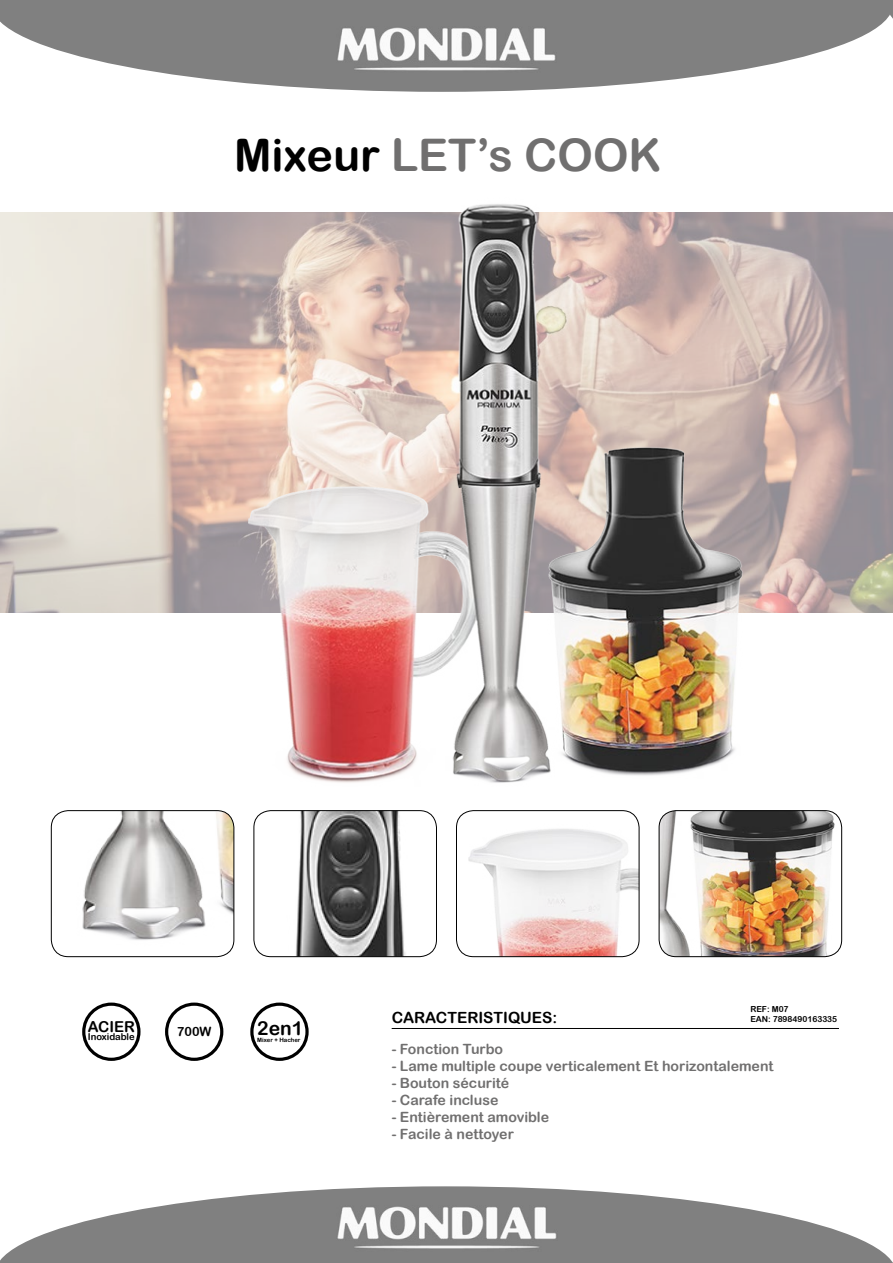
<style>
.page{position:relative;width:893px;height:1263px;background:#fff}
.page>*{position:absolute;margin:0;border:0;box-sizing:border-box;transform-origin:0 0}
.t1{font:44.85px "Arial Rounded MT Bold";color:#706f6f}
.t2{font:19.35px "Arial Rounded MT Bold";color:#000}
.t3{font:15.45px "Arial Rounded MT Bold";color:#000}
.t4{font:15px "Arial Rounded MT Bold";color:#000}
.t5{font:14.1px "Arial Rounded MT Bold";color:#706f6f}
.t6{font:12.75px "Arial Rounded MT Bold";color:#000}
.t7{font:9.45px "Arial Rounded MT Bold";color:#000}
.t8{font:8.4px "Arial Rounded MT Bold";color:#000}
.t9{font:6px "Arial Rounded MT Bold";color:#000}
.s1{color:#000}
</style>
<div class="page">
<img style="left:51px;top:811px;width:183px;height:146px">
<div style="left:51px;top:810px;width:183px;height:147px;border:1px solid #000;border-radius:17px"></div>
<img style="left:659px;top:811px;width:178px;height:146px">
<div style="left:659px;top:810px;width:183px;height:147px;border:1px solid #000;border-radius:17px"></div>
<img style="left:254px;top:811px;width:182px;height:146px">
<div style="left:254px;top:810px;width:183px;height:147px;border:1px solid #000;border-radius:17px"></div>
<img style="left:468px;top:811px;width:171px;height:146px">
<div style="left:456px;top:810px;width:183px;height:147px;border:1px solid #000;border-radius:17px"></div>
<svg style="left:0;top:1186px;width:890px;height:77px;fill:#808080"></svg>
<svg style="left:0;top:0;width:887px;height:92px;fill:#808080"></svg>
<img style="left:337px;top:1205px;width:220px;height:46px">
<img style="left:336px;top:27px;width:221px;height:46px">
<hr style="left:392px;top:1028px;width:447px;height:1px;background:#000">
<img style="left:0;top:213px;width:893px;height:399px">
<svg style="left:887px;top:0;width:6px;height:19px"></svg>
<div style="left:165px;top:1002px;width:58px;height:59px;border:3px solid #000;border-radius:50%"></div>
<div style="left:250px;top:1002px;width:59px;height:59px;border:3px solid #000;border-radius:50%"></div>
<div style="left:82px;top:1002px;width:59px;height:59px;border:3px solid #000;border-radius:50%"></div>
<img style="left:248px;top:204px;width:498px;height:579px">
<h1 class="t1" style="left:234px;top:128px;width:429px"><span class="s1">Mixeur</span> LET’s COOK</h1>
<p class="t4" style="left:88px;top:1018px;width:49px">ACIER</p>
<p class="t6" style="left:177px;top:1024px;width:36px">700W</p>
<p class="t7" style="left:88px;top:1031px;width:48px">Inoxidable</p>
<h2 class="t2" style="left:257px;top:1017px;width:48px">2en1</h2>
<p class="t9" style="left:257px;top:1037px;width:45px">Mixer + Hacher</p>
<p class="t8" style="left:750px;top:1003px;width:40px">REF: M07</p>
<p class="t3" style="left:392px;top:1008px;width:167px">CARACTERISTIQUES:</p>
<p class="t8" style="left:750px;top:1013px;width:88px">EAN: 7898490163335</p>
<p class="t5" style="left:392px;top:1040px;width:113px">- Fonction Turbo</p>
<p class="t5" style="left:392px;top:1057px;width:383px">- Lame multiple coupe verticalement Et horizontalement</p>
<p class="t5" style="left:392px;top:1074px;width:119px">- Bouton sécurité</p>
<p class="t5" style="left:392px;top:1091px;width:108px">- Carafe incluse</p>
<p class="t5" style="left:392px;top:1108px;width:159px">- Entièrement amovible</p>
<p class="t5" style="left:392px;top:1125px;width:124px">- Facile à nettoyer</p>
</div>
